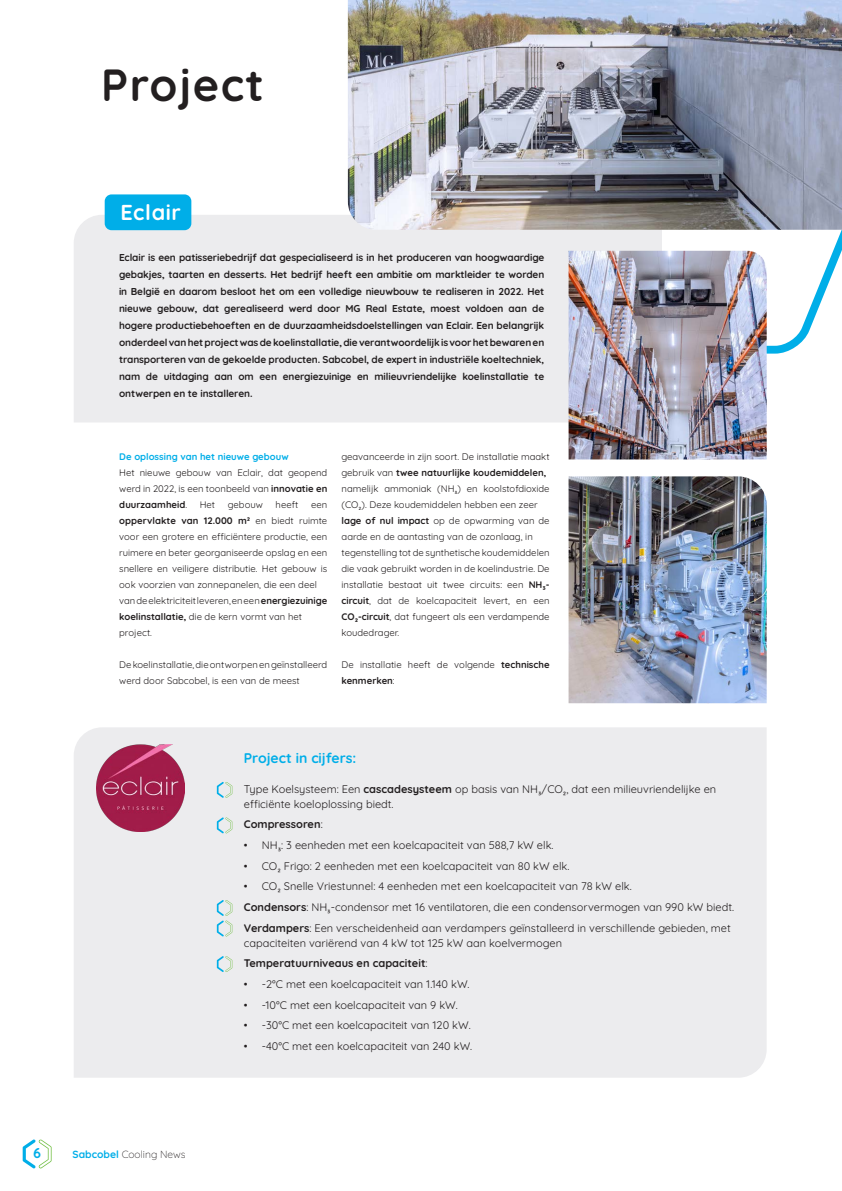
<style>
.page{position:relative;width:842px;height:1191px;background:#fff}
.page>*{position:absolute;margin:0;border:0;box-sizing:border-box;transform-origin:0 0}
.t1{font:700 45px "Quicksand";letter-spacing:.03em;color:#231f20}
.t2{font:700 21.6px "Quicksand";letter-spacing:.03em;color:#fff}
.t3{font:700 14.3px "Quicksand";color:#00aee8}
.t4{font:700 14px "Quicksand";color:#00aee8}
.tekst_artikels{font:11px/15px "Quicksand";color:#231f20}
.tekst_artikels-2{font:700 11px "Quicksand";color:#231f20}
.t5{font:300 10.3px "Quicksand";color:#231f20}
.t6{font:700 10px/17px "Quicksand";letter-spacing:-.01em;color:#231f20;text-align:justify}
.tekst_artikels-3{font:9.5px/16px "Quicksand";color:#231f20}
.tekst_artikels-4{font:700 9.5px "Quicksand";color:#00aee8}
.tekst_artikels-5{font:700 9.5px "Quicksand";color:#231f20}
.s1{font-weight:700}
.s2{font-weight:400}
.s3{font-weight:700;color:#00aee8}
</style>
<div class="page">
<svg style="left:23px;top:1139px;width:29px;height:29px"></svg>
<svg style="left:662px;top:230px;width:180px;height:124px"></svg>
<div style="left:74px;top:727px;width:693px;height:350px;background:#ececee"></div>
<div style="left:74px;top:215px;width:588px;height:207px;background:#ececee"></div>
<div style="left:105px;top:194px;width:86px;height:36px;background:#00aee8;border-radius:7px"></div>
<img style="left:568px;top:476px;width:199px;height:227px">
<img style="left:569px;top:251px;width:198px;height:208px">
<svg style="left:217px;top:781px;width:15px;height:17px"></svg>
<svg style="left:217px;top:817px;width:15px;height:16px"></svg>
<svg style="left:217px;top:900px;width:15px;height:36px"></svg>
<svg style="left:217px;top:956px;width:15px;height:16px"></svg>
<img style="left:348px;top:0;width:494px;height:230px">
<img style="left:97px;top:744px;width:87px;height:88px">
<p class="t1" style="left:101px;top:48px;width:164px">Project</p>
<p class="t2" style="left:120px;top:194px;width:62px">Eclair</p>
<p class="t6" style="left:119px;top:248px;width:427px">Eclair is een patisseriebedrijf dat gespecialiseerd is in het produceren van hoogwaardige gebakjes, taarten en desserts. Het bedrijf heeft een ambitie om marktleider te worden in België en daarom besloot het om een volledige nieuwbouw te realiseren in 2022. Het nieuwe gebouw, dat gerealiseerd werd door MG Real Estate, moest voldoen aan de hogere productiebehoeften en de duurzaamheidsdoelstellingen van Eclair. Een belangrijk onderdeel van het project was de koelinstallatie, die verantwoordelijk is voor het bewaren en transporteren van de gekoelde producten. Sabcobel, de expert in industriële koeltechniek, nam de uitdaging aan om een energiezuinige en milieuvriendelijke koelinstallatie te ontwerpen en te installeren.</p>
<p class="tekst_artikels-4" style="left:119px;top:449px;width:171px">De oplossing van het nieuwe gebouw</p>
<p class="tekst_artikels-3" style="left:119px;top:464px;width:210px">Het nieuwe gebouw van Eclair, dat geopend werd in 2022, is een toonbeeld van <span class="s1">innovatie en</span></p>
<p class="tekst_artikels-5" style="left:119px;top:497px;width:69px">duurzaamheid<span class="s2">.</span></p>
<p class="tekst_artikels-3" style="left:200px;top:496px;width:17px">Het</p>
<p class="tekst_artikels-3" style="left:228px;top:496px;width:37px">gebouw</p>
<p class="tekst_artikels-3" style="left:276px;top:496px;width:24px">heeft</p>
<p class="tekst_artikels-3" style="left:119px;top:496px;width:210px;text-align:justify;text-indent:192px">een <span class="s1">oppervlakte van 12.000 m2</span> en biedt ruimte voor een grotere en efficiëntere productie, een ruimere en beter georganiseerde opslag en een</p>
<p class="tekst_artikels-3" style="left:119px;top:560px;width:210px">snellere en veiligere distributie. Het gebouw is ook voorzien van zonnepanelen, die een deel</p>
<p class="tekst_artikels-3" style="left:119px;top:592px;width:210px">van de elektriciteit leveren, en een <span class="s1">energiezuinige koelinstallatie,</span> die de kern vormt van het</p>
<p class="tekst_artikels-3" style="left:119px;top:624px;width:34px">project.</p>
<p class="tekst_artikels-3" style="left:119px;top:656px;width:210px">De koelinstallatie, die ontworpen en geïnstalleerd werd door Sabcobel, is een van de meest</p>
<p class="tekst_artikels-3" style="left:341px;top:448px;width:210px">geavanceerde in zijn soort. De installatie maakt gebruik van <span class="s1">twee natuurlijke koudemiddelen,</span></p>
<p class="tekst_artikels-3" style="left:341px;top:480px;width:210px">namelijk ammoniak (NH₃) en koolstofdioxide (CO₂). Deze koudemiddelen hebben een zeer</p>
<p class="tekst_artikels-3" style="left:341px;top:512px;width:210px"><span class="s1">lage of nul impact</span> op de opwarming van de aarde en de aantasting van de ozonlaag, in</p>
<p class="tekst_artikels-3" style="left:341px;top:544px;width:210px;text-align:justify">tegenstelling tot de synthetische koudemiddelen die vaak gebruikt worden in de koelindustrie. De installatie bestaat uit twee circuits: een <span class="s1">NH₃- circuit</span>, dat de koelcapaciteit levert, en een <span class="s1">CO₂-circuit</span>, dat fungeert als een verdampende koudedrager.</p>
<p class="tekst_artikels-3" style="left:341px;top:656px;width:210px">De installatie heeft de volgende <span class="s1">technische kenmerken</span>:</p>
<p class="t4" style="left:244px;top:746px;width:114px">Project in cijfers:</p>
<h3 class="t3" style="left:33px;top:1141px;width:9px">6</h3>
<p class="t5" style="left:73px;top:1146px;width:115px"><span class="s3">Sabcobel</span> Cooling News</p>
<p class="tekst_artikels" style="left:244px;top:780px;width:474px">Type Koelsysteem: Een <span class="s1">cascadesysteem</span> op basis van NH₃/CO₂, dat een milieuvriendelijke en efficiënte koeloplossing biedt.</p>
<p class="tekst_artikels-2" style="left:244px;top:815px;width:80px">Compressoren<span class="s2">:</span></p>
<p class="tekst_artikels" style="left:244px;top:836px;width:311px">• NH₃: 3 eenheden met een koelcapaciteit van 588,7 kW elk.</p>
<p class="tekst_artikels" style="left:244px;top:857px;width:327px">• CO₂ Frigo: 2 eenheden met een koelcapaciteit van 80 kW elk.</p>
<p class="tekst_artikels" style="left:244px;top:877px;width:389px">• CO₂ Snelle Vriestunnel: 4 eenheden met een koelcapaciteit van 78 kW elk.</p>
<p class="tekst_artikels" style="left:244px;top:898px;width:492px"><span class="s1">Condensors</span>: NH₃-condensor met 16 ventilatoren, die een condensorvermogen van 990 kW biedt.</p>
<p class="tekst_artikels" style="left:244px;top:919px;width:488px"><span class="s1">Verdampers</span>: Een verscheidenheid aan verdampers geïnstalleerd in verschillende gebieden, met capaciteiten variërend van 4 kW tot 125 kW aan koelvermogen</p>
<p class="tekst_artikels-2" style="left:244px;top:954px;width:185px">Temperatuurniveaus en capaciteit<span class="s2">:</span></p>
<p class="tekst_artikels" style="left:244px;top:975px;width:227px">• -2°C met een koelcapaciteit van 1.140 kW.</p>
<p class="tekst_artikels" style="left:244px;top:996px;width:216px">• -10°C met een koelcapaciteit van 9 kW.</p>
<p class="tekst_artikels" style="left:244px;top:1016px;width:228px">• -30°C met een koelcapaciteit van 120 kW.</p>
<p class="tekst_artikels" style="left:244px;top:1037px;width:230px">• -40°C met een koelcapaciteit van 240 kW.</p>
</div>
